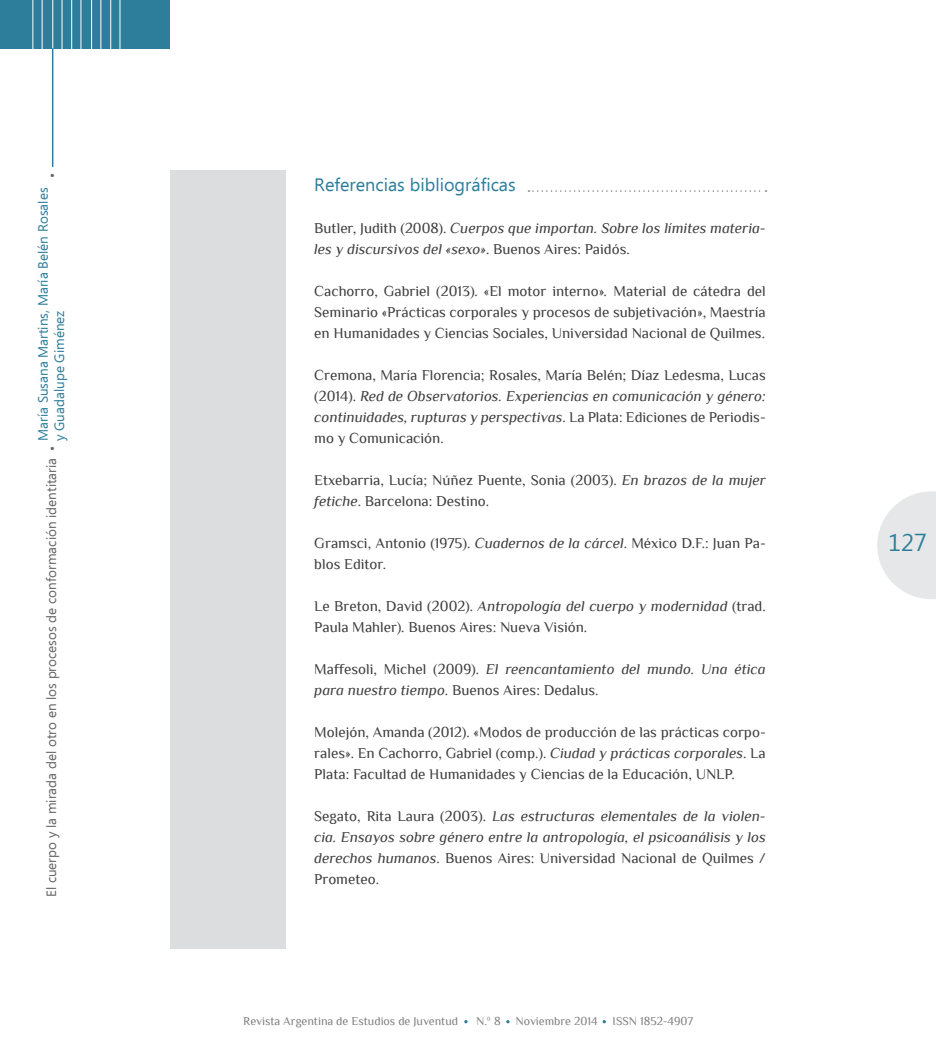
<style>
.page{position:relative;width:936px;height:1063px;background:#fff}
.page>*{position:absolute;margin:0;border:0;box-sizing:border-box;transform-origin:0 0}
.t1{font:24px "Ebrima";color:#2c7e9b}
.bibliografia{font:18px "Ebrima";color:#2c7e9b}
.tx_biblio{font:15px/21px "Philosopher";color:#3e3e3f;text-align:justify}
.tx_biblio-2{font:italic 15px/21px "Philosopher";color:#3e3e3f}
.t2{font:13.5px "Ebrima";color:#666}
.t3{font:13.5px/16.2px "Ebrima";color:#2c7e9b}
.t4{font:13.5px "Philosopher";color:#666}
.t5{font:12px "Philosopher";color:#808080}
.s1{font-style:normal}
.s2{font-style:italic}
</style>
<div class="page">
<div style="left:0;top:0;width:170px;height:48px;background:#2c7e9b"></div>
<hr style="left:33px;top:0;width:1px;height:63px;background:#fff">
<hr style="left:110px;top:0;width:1px;height:50px;background:#fff">
<hr style="left:71px;top:0;width:1px;height:63px;background:#fff">
<hr style="left:52px;top:0;width:1px;height:63px;background:#fff">
<hr style="left:91px;top:0;width:1px;height:63px;background:#fff">
<hr style="left:42px;top:0;width:1px;height:63px;background:#fff">
<hr style="left:52px;top:48px;width:1px;height:119px;background:#2c7e9b">
<hr style="left:120px;top:0;width:1px;height:50px;background:#fff">
<hr style="left:81px;top:0;width:1px;height:63px;background:#fff">
<hr style="left:62px;top:0;width:1px;height:63px;background:#fff">
<hr style="left:101px;top:0;width:1px;height:63px;background:#fff">
<svg style="left:877px;top:491px;width:58px;height:108px"></svg>
<div style="left:170px;top:170px;width:115px;height:778px;background:#dcdddf"></div>
<svg style="left:528px;top:190px;width:238px;height:2px"></svg>
<p class="t4" style="left:50px;top:168px;width:6px">•</p>
<p class="t3" style="left:36px;top:441px;width:255px;rotate:-90deg">María Susana Martins, María Belén Rosales y Guadalupe Giménez</p>
<p class="t4" style="left:50px;top:441px;width:6px">•</p>
<p class="t2" style="left:42px;top:897px;width:441px;rotate:-90deg">El cuerpo y la mirada del otro en los procesos de conformación identitaria</p>
<p class="bibliografia" style="left:314px;top:172px;width:203px">Referencias bibliográficas</p>
<p class="tx_biblio-2" style="left:314px;top:218px;width:453px"><span class="s1">Butler, Judith (2008).</span> Cuerpos que importan. Sobre los límites materia&shy;les y discursivos del «sexo»<span class="s1">. Buenos Aires: Paidós.</span></p>
<p class="tx_biblio" style="left:314px;top:281px;width:453px">Cachorro, Gabriel (2013). «El motor interno»<span class="s2">.</span> Material de cátedra del Seminario «Prácticas corporales y procesos de subjetivación», Maestría en Humanidades y Ciencias Sociales, Universidad Nacional de Quilmes.</p>
<p class="tx_biblio" style="left:314px;top:365px;width:453px">Cremona, María Florencia; Rosales, María Belén; Díaz Ledesma, Lucas (2014). <span class="s2">Red de Observatorios. Experiencias en comunicación y género: continuidades, rupturas y perspectivas</span>. La Plata: Ediciones de Periodis&shy;mo y Comunicación.</p>
<p class="tx_biblio" style="left:314px;top:470px;width:453px">Etxebarria, Lucía; Núñez Puente, Sonia (2003). <span class="s2">En brazos de la mujer fetiche</span>. Barcelona: Destino.</p>
<p class="tx_biblio" style="left:314px;top:533px;width:453px">Gramsci, Antonio (1975). <span class="s2">Cuadernos de la cárcel</span>. México D.F.: Juan Pa&shy;blos Editor.</p>
<p class="tx_biblio" style="left:314px;top:596px;width:453px">Le Breton, David (2002). <span class="s2">Antropología del cuerpo y modernidad</span> (trad.<br>Paula Mahler). Buenos Aires: Nueva Visión.</p>
<p class="tx_biblio-2" style="left:314px;top:659px;width:453px"><span class="s1">Maffesoli, Michel (2009).</span> El reencantamiento del mundo. Una ética para nuestro tiempo<span class="s1">. Buenos Aires: Dedalus.</span></p>
<p class="tx_biblio" style="left:314px;top:722px;width:453px">Molejón, Amanda (2012). «Modos de producción de las prácticas corpo&shy;rales». En Cachorro, Gabriel (comp.). <span class="s2">Ciudad y prácticas corporales</span>. La Plata: Facultad de Humanidades y Ciencias de la Educación, UNLP.</p>
<p class="tx_biblio-2" style="left:314px;top:806px;width:453px;text-align:justify"><span class="s1">Segato, Rita Laura (2003).</span> Las estructuras elementales de la violen&shy;cia. Ensayos sobre género entre la antropología, el psicoanálisis y los derechos humanos<span class="s1">. Buenos Aires: Universidad Nacional de Quilmes / Prometeo.</span></p>
<p class="t5" style="left:243px;top:1015px;width:216px">Revista Argentina de Estudios de Juventud</p>
<p class="t5" style="left:476px;top:1015px;width:26px">N.º 8</p>
<p class="t5" style="left:515px;top:1015px;width:83px">Noviembre 2014</p>
<p class="t5" style="left:612px;top:1015px;width:82px">ISSN 1852-4907</p>
<h1 class="t1" style="left:888px;top:525px;width:40px">127</h1>
</div>
